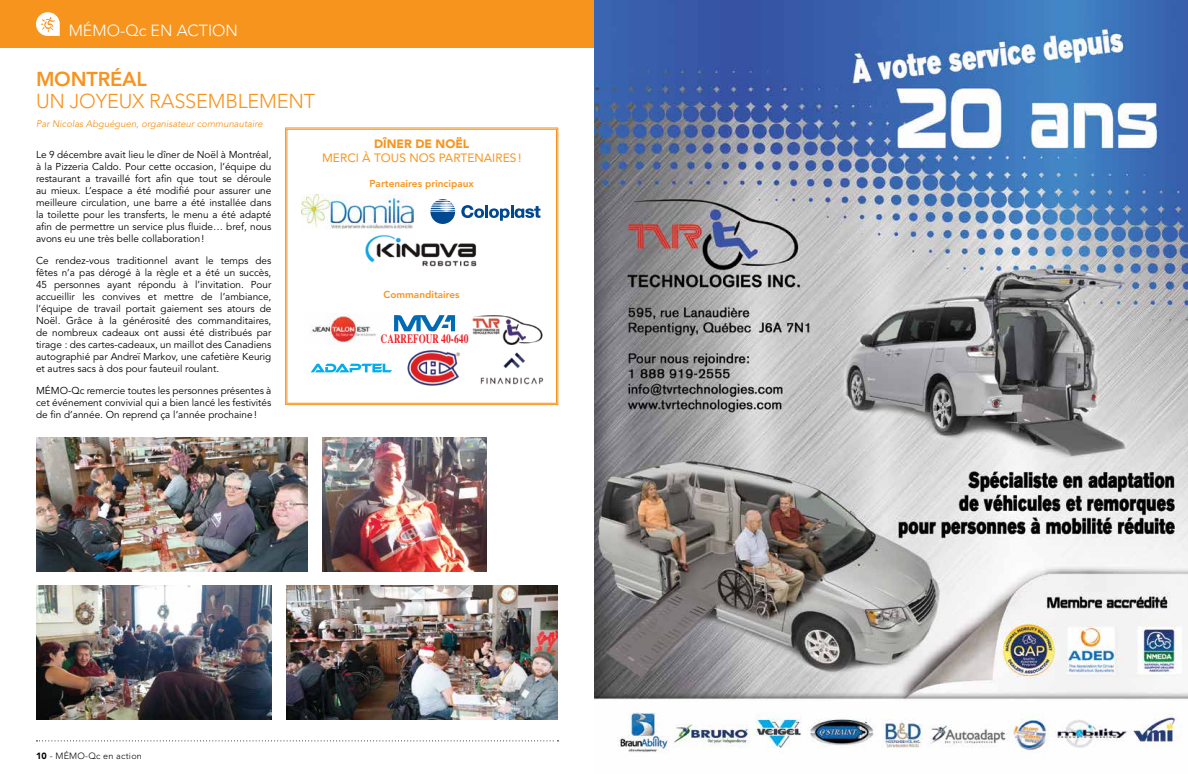
<style>
.page{position:relative;width:1188px;height:774px;background:#fff}
.page>*{position:absolute;margin:0;border:0;box-sizing:border-box;transform-origin:0 0}
.t1{font:300 20px "Avenir LT Std";letter-spacing:-.01em;color:#f7941e}
.t2{font:800 20px "Avenir LT Std";color:#f7941e}
.t3{font:300 16px "Avenir LT Std";color:#fff}
.t4{font:700 12.7px "Times";color:#ed1d24;scale:.72 1}
.t5{font:12px "Avenir LT Std";color:#f7941e}
.t6{font:900 12px "Avenir LT Std";color:#f7941e}
.t7{font:10px/12px "Avenir LT Std";color:#000;text-align:justify}
.t8{font:800 10px "Avenir LT Std";color:#f7941e}
.t9{font:italic 9.5px "Avenir LT Std";color:#f7941e}
.t10{font:300 9px "Avenir LT Std";letter-spacing:.025em;color:#000}
.s1{font-weight:900}
</style>
<div class="page">
<svg style="left:36px;top:740px;width:523px;height:1px"></svg>
<div style="left:0;top:0;width:594px;height:48px;background:#f7941e"></div>
<svg style="left:36px;top:12px;width:24px;height:24px"></svg>
<svg style="left:285px;top:128px;width:273px;height:277px"></svg>
<div style="left:286px;top:129px;width:271px;height:275px;border:1px solid #f7941e"></div>
<img style="left:301px;top:195px;width:113px;height:33px">
<img style="left:304px;top:313px;width:75px;height:31px">
<svg style="left:461px;top:205px;width:79px;height:16px"></svg>
<svg style="left:430px;top:199px;width:25px;height:25px"></svg>
<img style="left:358px;top:234px;width:131px;height:36px">
<img style="left:471px;top:311px;width:73px;height:36px">
<svg style="left:311px;top:364px;width:81px;height:8px"></svg>
<img style="left:404px;top:350px;width:56px;height:36px">
<img style="left:472px;top:349px;width:82px;height:37px">
<svg style="left:379px;top:311px;width:92px;height:36px"></svg>
<img style="left:287px;top:586px;width:271px;height:134px">
<img style="left:36px;top:586px;width:235px;height:134px">
<img style="left:323px;top:437px;width:163px;height:134px">
<img style="left:36px;top:437px;width:271px;height:134px">
<img style="left:594px;top:0;width:594px;height:753px">
<h2 class="t3" style="left:69px;top:21px;width:171px">MÉMO-QC EN ACTION</h2>
<h1 class="t2" style="left:36px;top:67px;width:49px">MONTRÉA</h1>
<h1 class="t2" style="left:136px;top:67px;width:12px">L</h1>
<h1 class="t1" style="left:36px;top:89px;width:281px">UN JOYEUX RASSEM BLEM ENT</h1>
<p class="t9" style="left:36px;top:118px;width:228px">Par Nicolas Abguéguen, organisateur communautaire</p>
<p class="t7" style="left:36px;top:149px;width:237px">Le 9 décembre avait lieu le dîner de Noël à Montréal, à la Pizzeria Caldo. Pour cette occasion, l’équipe du restaurant a travaillé fort afin que tout se déroule au mieux. L’espace a été modifié pour assurer une meilleure circulation, une barre a été installée dans la toilette pour les transferts, le menu a été adapté afin de permettre un service plus fluide… bref, nous avons eu une très belle collaboration!</p>
<p class="t7" style="left:36px;top:255px;width:237px">Ce rendez-vous traditionnel avant le temps des fêtes n’a pas dérogé à la règle et a été un succès, 45 personnes ayant répondu à l’invitation. Pour accueillir les convives et mettre de l’ambiance, l’équipe de travail portait gaiement ses atours de Noël. Grâce à la générosité des commanditaires, de nombreux cadeaux ont aussi été distribués par tirage : des cartes-cadeaux, un maillot des Canadiens autographié par Andreï Markov, une cafetière Keurig et autres sacs à dos pour fauteuil roulant.</p>
<p class="t7" style="left:36px;top:385px;width:237px">MÉMO-Qc remercie toutes les personnes présentes à cet événement convivial qui a bien lancé les festivités de fin d’année. On reprend ça l’année prochaine!</p>
<p class="t6" style="left:374px;top:136px;width:97px">DÎNER DE NOËL</p>
<p class="t5" style="left:322px;top:151px;width:201px">MERCI À TOUS NOS PARTENAI RES !</p>
<p class="t8" style="left:370px;top:178px;width:106px">Partenaires principaux</p>
<p class="t8" style="left:384px;top:289px;width:78px">Commanditaires</p>
<p class="t4" style="left:381px;top:331px;width:123px">CARREFOUR 40-640</p>
<p class="t10" style="left:36px;top:751px;width:107px"><span class="s1">10</span> - MÉMO-QC EN ACTION</p>
</div>
